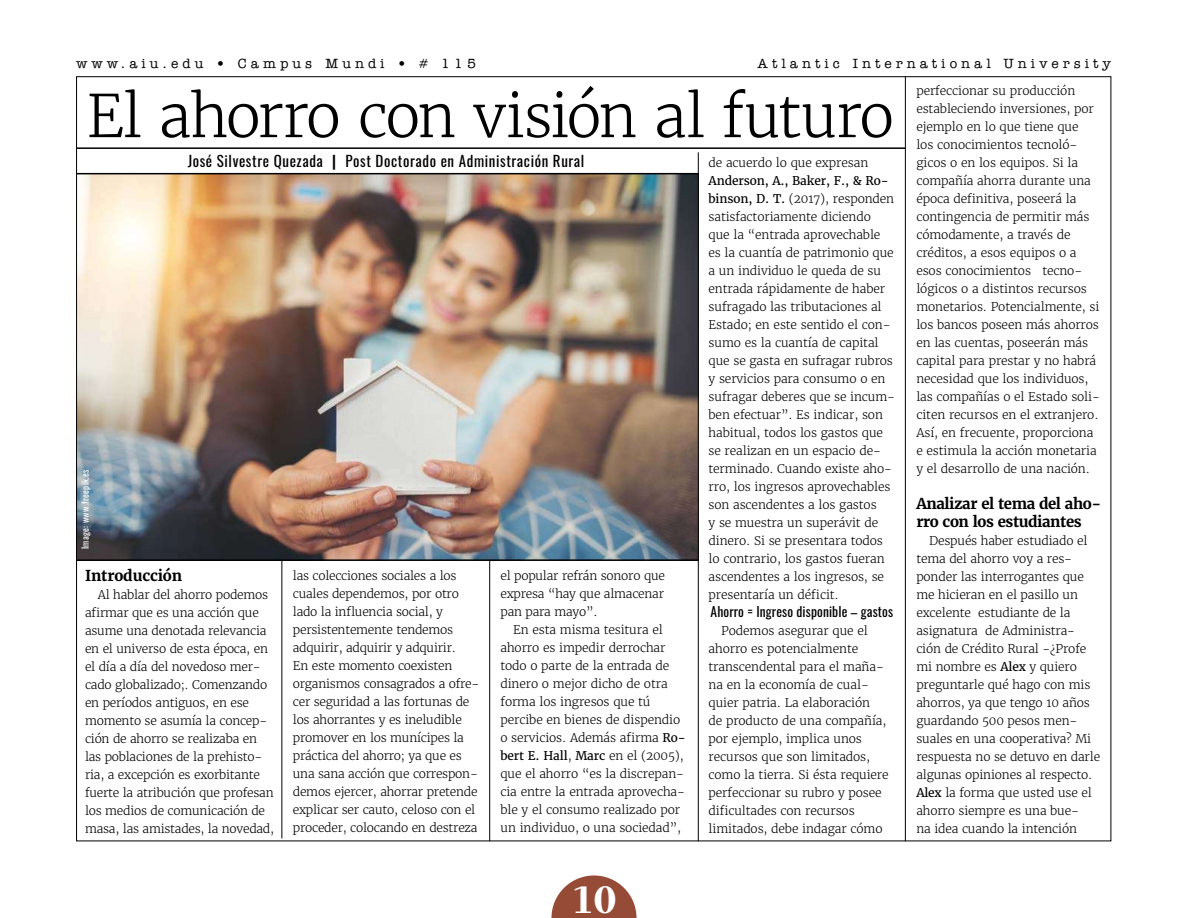
<style>
.page{position:relative;width:1188px;height:918px;background:#fff}
.page>*{position:absolute;margin:0;border:0;box-sizing:border-box;transform-origin:0 0}
.t1{font:300 58.5px "Merriweather";letter-spacing:-.04em;color:#000}
.t2{font:800 39px "Ador Hairline";color:#fff}
.t3{font:15px "Oswald";letter-spacing:.04em;color:#000}
.t4{font:700 15px/18px "Merriweather";letter-spacing:-.03em;color:#000}
.t5{font:700 15px "Merriweather";letter-spacing:-.01em;color:#000}
.t6{font:500 13.5px "American Typewriter ITC Pro";letter-spacing:.3em;color:#000}
.t7{font:13.5px "Oswald";letter-spacing:.01em;color:#000}
.t8{font:300 12px/18px "Merriweather";letter-spacing:-.01em;color:#000}
.t9{font:9px "Oswald";letter-spacing:.04em;color:#fff}
.s1{font-weight:700}
.s2{font-weight:400}
</style>
<div class="page">
<img style="left:78px;top:174px;width:620px;height:385px">
<svg style="left:551px;top:875px;width:86px;height:43px"></svg>
<hr style="left:905px;top:76px;width:1px;height:765px;background:#000">
<hr style="left:698px;top:152px;width:1px;height:689px;background:#000">
<hr style="left:489px;top:561px;width:1px;height:280px;background:#000">
<hr style="left:281px;top:561px;width:1px;height:277px;background:#000">
<hr style="left:77px;top:173px;width:622px;height:1px;background:#000">
<hr style="left:77px;top:147px;width:828px;height:2px;background:#000">
<hr style="left:77px;top:559px;width:621px;height:2px;background:#000">
<p class="t6" style="left:76px;top:55px;width:401px">www.aiu.edu • Campus Mundi • # 115</p>
<p class="t6" style="left:758px;top:55px;width:355px">Atlantic International University</p>
<h1 class="t1" style="left:86px;top:80px;width:809px">El ahorro con visión al futuro</h1>
<p class="t3" style="left:188px;top:148px;width:398px">José Silvestre Quezada <span class="s1">|</span> Post Doctorado en Administración Rural</p>
<p class="t9" style="left:77px;top:549px;width:82px;rotate:-90deg">Image: www.freepik.es</p>
<p class="t5" style="left:85px;top:566px;width:99px">Introducción</p>
<p class="t8" style="left:85px;top:586px;width:191px;text-indent:13px">Al hablar del ahorro podemos afirmar que es una acción que asume una denotada relevancia en el universo de esta época, en el día a día del novedoso mer&shy;cado globalizado;. Comenzando en períodos antiguos, en ese momento se asumía la concep&shy;ción de ahorro se realizaba en las poblaciones de la prehisto&shy;ria, a excepción es exorbitante fuerte la atribución que profesan los medios de comunicación de masa, las amistades, la novedad,</p>
<p class="t8" style="left:293px;top:567px;width:188px">las colecciones sociales a los cuales dependemos, por otro lado la influencia social, y persistentemente tendemos adquirir, adquirir y adquirir.<br>En este momento coexisten organismos consagrados a ofre&shy;cer seguridad a las fortunas de los ahorrantes y es ineludible promover en los munícipes la práctica del ahorro; ya que es una sana acción que correspon&shy;demos ejercer, ahorrar pretende explicar ser cauto, celoso con el proceder, colocando en destreza</p>
<p class="t8" style="left:500px;top:567px;width:166px;text-align:justify">el popular refrán sonoro que expresa “hay que almacenar pan para mayo”.</p>
<p class="t8" style="left:500px;top:621px;width:187px;text-indent:13px">En esta misma tesitura el ahorro es impedir derrochar todo o parte de la entrada de dinero o mejor dicho de otra forma los ingresos que tú percibe en bienes de dispendio o servicios. Además afirma <span class="s2">Ro&shy;bert E. Hall</span>, <span class="s2">Marc</span> en el (2005), que el ahorro “es la discrepan&shy;cia entre la entrada aprovecha&shy;ble y el consumo realizado por un individuo, o una sociedad”,</p>
<h2 class="t2" style="left:571px;top:869px;width:48px">10</h2>
<p class="t8" style="left:709px;top:154px;width:161px">de acuerdo lo que expresan</p>
<p class="t8" style="left:709px;top:172px;width:188px"><span class="s2">Anderson, A., Baker, F., &amp; Ro&shy;binson, D. T.</span> (2017), responden satisfactoriamente diciendo<br>que la “entrada aprovechable es la cuantía de patrimonio que a un individuo le queda de su entrada rápidamente de haber sufragado las tributaciones al<br>Estado; en este sentido el con&shy;sumo es la cuantía de capital que se gasta en sufragar rubros y servicios para consumo o en sufragar deberes que se incum&shy;ben efectuar”. Es indicar, son habitual, todos los gastos que se realizan en un espacio de&shy;terminado. Cuando existe aho&shy;rro, los ingresos aprovechables son ascendentes a los gastos<br>y se muestra un superávit de dinero. Si se presentara todos lo contrario, los gastos fueran ascendentes a los ingresos, se presentaría un déficit.</p>
<p class="t7" style="left:711px;top:599px;width:184px">Ahorro = Ingreso disponible – gastos</p>
<p class="t8" style="left:709px;top:622px;width:182px;text-indent:13px">Podemos asegurar que el ahorro es potencialmente transcendental para el maña&shy;na en la economía de cual&shy;quier patria. La elaboración<br>de producto de una compañía, por ejemplo, implica unos recursos que son limitados, como la tierra. Si ésta requiere perfeccionar su rubro y posee dificultades con recursos limitados, debe indagar cómo</p>
<p class="t8" style="left:916px;top:81px;width:185px">perfeccionar su producción estableciendo inversiones, por ejemplo en lo que tiene que<br>los conocimientos tecnoló&shy;gicos o en los equipos. Si la compañía ahorra durante una época definitiva, poseerá la contingencia de permitir más cómodamente, a través de créditos, a esos equipos o a esos conocimientos tecno&shy;lógicos o a distintos recursos monetarios. Potencialmente, si los bancos poseen más ahorros en las cuentas, poseerán más capital para prestar y no habrá necesidad que los individuos, las compañías o el Estado soli&shy;citen recursos en el extranjero.<br>Así, en frecuente, proporciona e estimula la acción monetaria y el desarrollo de una nación.</p>
<p class="t4" style="left:916px;top:494px;width:186px">Analizar el tema del aho&shy;rro con los estudiantes</p>
<p class="t8" style="left:916px;top:531px;width:185px;text-indent:13px">Después haber estudiado el tema del ahorro voy a res&shy;ponder las interrogantes que me hicieran en el pasillo un excelente estudiante de la asignatura de Administra&shy;ción de Crédito Rural -¿Profe mi nombre es <span class="s2">Alex</span> y quiero preguntarle qué hago con mis ahorros, ya que tengo 10 años guardando 500 pesos men&shy;suales en una cooperativa? Mi respuesta no se detuvo en darle algunas opiniones al respecto.<br><span class="s2">Alex</span> la forma que usted use el ahorro siempre es una bue-<br>na idea cuando la intención</p>
</div>
